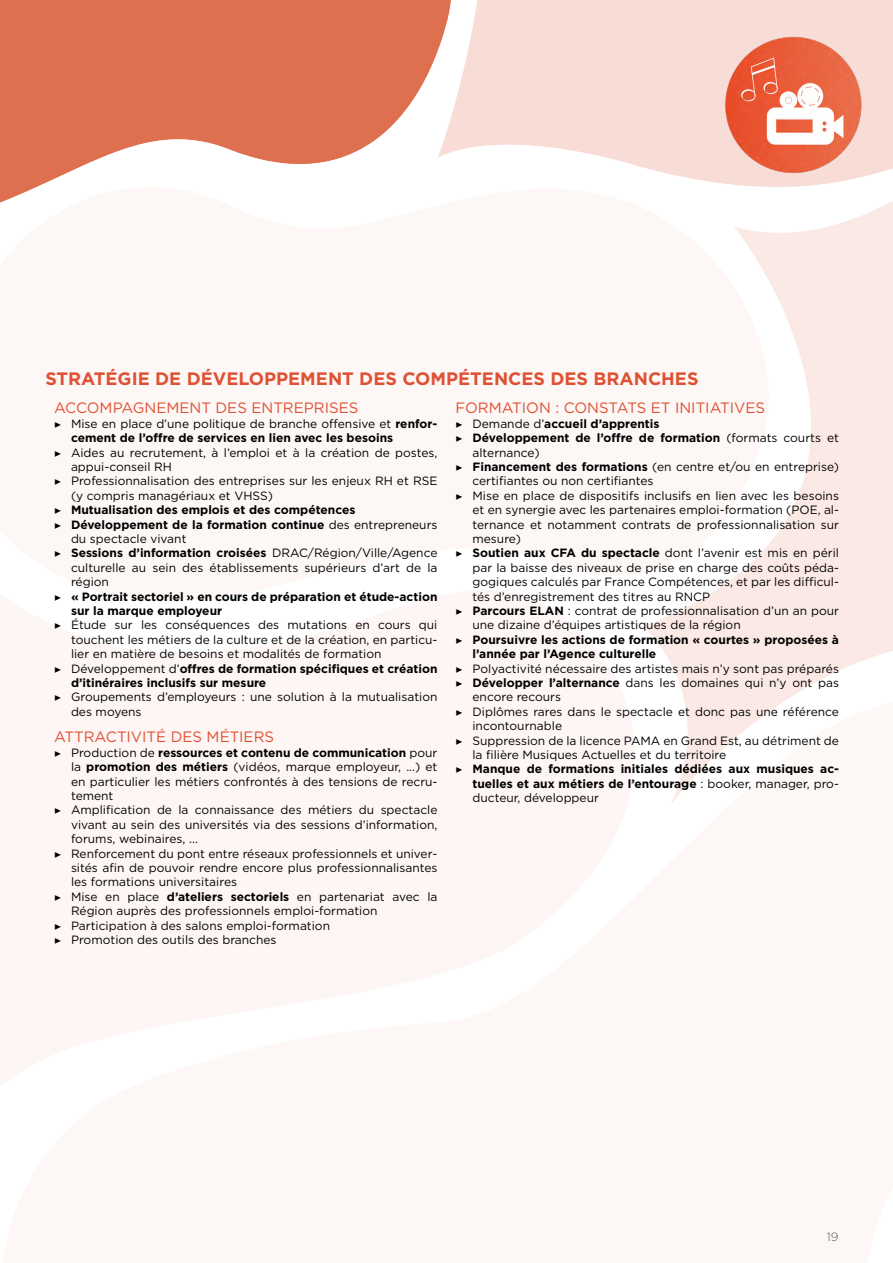
<style>
.page{position:relative;width:893px;height:1263px;background:#fff}
.page>*{position:absolute;margin:0;border:0;box-sizing:border-box;transform-origin:0 0}
.t1{font:700 18px "Gotham";color:#df5134}
.t2{font:15px "Gotham";color:#df5134}
.t3{font:12px "Gotham";color:#000}
.t4{font:700 12px "Gotham";color:#000}
.t5{font:300 12px "Gotham";color:#575756}
.s1{font-family:"Minion Pro"}
.s2{font-weight:700}
.s3{font-family:"Minion Pro";font-weight:400}
.s4{font-weight:400}
</style>
<div class="page">
<img style="left:0;top:0;width:893px;height:1085px">
<img style="left:714px;top:22px;width:162px;height:162px">
<h1 class="t1" style="left:45px;top:367px;width:655px">STRATÉGIE DE DÉVELOPPEMENT DES COMPÉTENCES DES BRANCHES</h1>
<p class="t2" style="left:54px;top:398px;width:306px">ACCOMPAGNEMENT DES ENTREPRISES</p>
<p class="t3" style="left:54px;top:416px;width:385px"><span class="s1">▶</span> Mise en place d’une politique de branche offensive et <span class="s2">renfor-</span></p>
<p class="t4" style="left:71px;top:430px;width:324px">cement de l’offre de services en lien avec les besoins</p>
<p class="t3" style="left:54px;top:445px;width:385px"><span class="s1">▶</span> Aides au recrutement, à l’emploi et à la création de postes,</p>
<p class="t3" style="left:71px;top:459px;width:102px">appui-conseil RH</p>
<p class="t3" style="left:54px;top:473px;width:385px"><span class="s1">▶</span> Professionnalisation des entreprises sur les enjeux RH et RSE</p>
<p class="t3" style="left:71px;top:488px;width:203px">(y compris managériaux et VHSS)</p>
<p class="t4" style="left:54px;top:502px;width:303px"><span class="s3">▶</span> Mutualisation des emplois et des compétences</p>
<p class="t4" style="left:54px;top:516px;width:385px"><span class="s3">▶</span> Développement de la formation continue <span class="s4">des entrepreneurs</span></p>
<p class="t3" style="left:71px;top:531px;width:117px">du spectacle vivant</p>
<p class="t4" style="left:54px;top:545px;width:385px"><span class="s3">▶</span> Sessions d’information croisées <span class="s4">DRAC/Région/Ville/Agence</span></p>
<p class="t3" style="left:71px;top:560px;width:368px">culturelle au sein des établissements supérieurs d’art de la</p>
<p class="t3" style="left:71px;top:574px;width:39px">région</p>
<p class="t4" style="left:54px;top:588px;width:385px"><span class="s3">▶</span> « Portrait sectoriel » en cours de préparation et étude-action</p>
<p class="t4" style="left:71px;top:603px;width:153px">sur la marque employeur</p>
<p class="t3" style="left:54px;top:617px;width:385px"><span class="s1">▶</span> Étude sur les conséquences des mutations en cours qui</p>
<p class="t3" style="left:71px;top:632px;width:368px">touchent les métiers de la culture et de la création, en particu-</p>
<p class="t3" style="left:71px;top:646px;width:312px">lier en matière de besoins et modalités de formation</p>
<p class="t4" style="left:54px;top:660px;width:385px"><span class="s3">▶</span> <span class="s4">Développement d’</span>offres de formation spécifiques et création</p>
<p class="t4" style="left:71px;top:675px;width:197px">d’itinéraires inclusifs sur mesure</p>
<p class="t3" style="left:54px;top:689px;width:385px"><span class="s1">▶</span> Groupements d’employeurs : une solution à la mutualisation</p>
<p class="t3" style="left:71px;top:704px;width:72px">des moyens</p>
<p class="t2" style="left:54px;top:727px;width:222px">ATTRACTIVITÉ DES MÉTIERS</p>
<p class="t4" style="left:54px;top:744px;width:385px"><span class="s3">▶</span> <span class="s4">Production de</span> ressources et contenu de communication <span class="s4">pour</span></p>
<p class="t3" style="left:71px;top:759px;width:368px">la <span class="s2">promotion des métiers</span> (vidéos, marque employeur, ...) et</p>
<p class="t3" style="left:71px;top:774px;width:368px">en particulier les métiers confrontés à des tensions de recru-</p>
<p class="t3" style="left:71px;top:788px;width:44px">tement</p>
<p class="t3" style="left:54px;top:802px;width:385px"><span class="s1">▶</span> Amplification de la connaissance des métiers du spectacle</p>
<p class="t3" style="left:71px;top:817px;width:368px">vivant au sein des universités via des sessions d’information,</p>
<p class="t3" style="left:71px;top:831px;width:128px">forums, webinaires, ...</p>
<p class="t3" style="left:54px;top:846px;width:385px"><span class="s1">▶</span> Renforcement du pont entre réseaux professionnels et univer-</p>
<p class="t3" style="left:71px;top:860px;width:368px">sités afin de pouvoir rendre encore plus professionnalisantes</p>
<p class="t3" style="left:71px;top:874px;width:168px">les formations universitaires</p>
<p class="t3" style="left:54px;top:889px;width:385px"><span class="s1">▶</span> Mise en place <span class="s2">d’ateliers sectoriels</span> en partenariat avec la</p>
<p class="t3" style="left:71px;top:903px;width:308px">Région auprès des professionnels emploi-formation</p>
<p class="t3" style="left:54px;top:918px;width:278px"><span class="s1">▶</span> Participation à des salons emploi-formation</p>
<p class="t3" style="left:54px;top:932px;width:224px"><span class="s1">▶</span> Promotion des outils des branches</p>
<p class="t2" style="left:455px;top:398px;width:311px">FORMATION : CONSTATS ET INITIATIVES</p>
<p class="t4" style="left:455px;top:416px;width:205px"><span class="s3">▶</span> <span class="s4">Demande d’</span>accueil d’apprentis</p>
<p class="t4" style="left:455px;top:430px;width:385px"><span class="s3">▶</span> Développement de l’offre de formation <span class="s4">(formats courts et</span></p>
<p class="t3" style="left:472px;top:445px;width:69px">alternance)</p>
<p class="t3" style="left:455px;top:459px;width:385px"><span class="s1">▶</span> <span class="s2">Financement des formations</span> (en centre et/ou en entreprise)</p>
<p class="t3" style="left:472px;top:473px;width:183px">certifiantes ou non certifiantes</p>
<p class="t3" style="left:455px;top:488px;width:385px"><span class="s1">▶</span> Mise en place de dispositifs inclusifs en lien avec les besoins</p>
<p class="t3" style="left:472px;top:502px;width:368px">et en synergie avec les partenaires emploi-formation (POE, al-</p>
<p class="t3" style="left:472px;top:517px;width:368px">ternance et notamment contrats de professionnalisation sur</p>
<p class="t3" style="left:472px;top:531px;width:50px">mesure)</p>
<p class="t3" style="left:455px;top:545px;width:385px"><span class="s1">▶</span> <span class="s2">Soutien aux CFA du spectacle</span> dont l’avenir est mis en péril</p>
<p class="t3" style="left:472px;top:560px;width:368px">par la baisse des niveaux de prise en charge des coûts péda-</p>
<p class="t3" style="left:472px;top:574px;width:368px">gogiques calculés par France Compétences, et par les difficul-</p>
<p class="t3" style="left:472px;top:589px;width:239px">tés d’enregistrement des titres au RNCP</p>
<p class="t3" style="left:455px;top:603px;width:385px"><span class="s1">▶</span> <span class="s2">Parcours ELAN</span> : contrat de professionnalisation d’un an pour</p>
<p class="t3" style="left:472px;top:617px;width:270px">une dizaine d’équipes artistiques de la région</p>
<p class="t4" style="left:455px;top:632px;width:385px"><span class="s3">▶</span> Poursuivre les actions de formation « courtes » proposées à</p>
<p class="t4" style="left:472px;top:646px;width:185px">l’année par l’Agence culturelle</p>
<p class="t3" style="left:455px;top:661px;width:385px"><span class="s1">▶</span> Polyactivité nécessaire des artistes mais n’y sont pas préparés</p>
<p class="t3" style="left:455px;top:675px;width:385px"><span class="s1">▶</span> <span class="s2">Développer l’alternance</span> dans les domaines qui n’y ont pas</p>
<p class="t3" style="left:472px;top:689px;width:90px">encore recours</p>
<p class="t3" style="left:455px;top:704px;width:385px"><span class="s1">▶</span> Diplômes rares dans le spectacle et donc pas une référence</p>
<p class="t3" style="left:472px;top:718px;width:91px">incontournable</p>
<p class="t3" style="left:455px;top:733px;width:385px"><span class="s1">▶</span> Suppression de la licence PAMA en Grand Est, au détriment de</p>
<p class="t3" style="left:472px;top:747px;width:255px">la filière Musiques Actuelles et du territoire</p>
<p class="t4" style="left:455px;top:761px;width:385px"><span class="s3">▶</span> Manque de formations initiales dédiées aux musiques ac-</p>
<p class="t4" style="left:472px;top:776px;width:368px">tuelles et aux métiers de l’entourage <span class="s4">: booker, manager, pro-</span></p>
<p class="t3" style="left:472px;top:790px;width:128px">ducteur, développeur</p>
<p class="t5" style="left:827px;top:1229px;width:13px">19</p>
</div>
